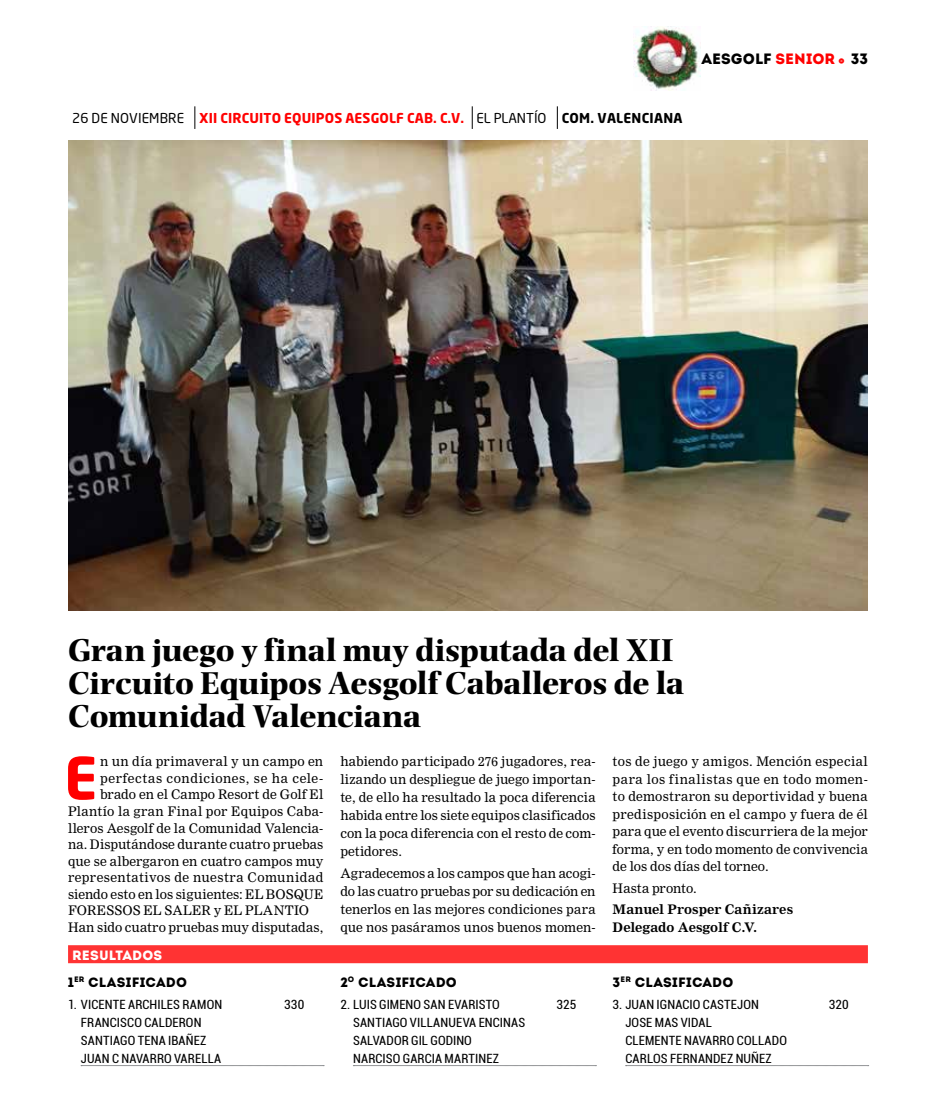
<style>
.page{position:relative;width:936px;height:1106px;background:#fff}
.page>*{position:absolute;margin:0;border:0;box-sizing:border-box;transform-origin:0 0}
.t1{font:700 57.3px "Neo Sans";color:#f00}
.t2{font:700 33px/33px "Photina MT Std";letter-spacing:-.01em;color:#000}
.t3{font:15px "Intro";letter-spacing:.005em;color:#000}
.t4{font:700 13.5px "Neo Sans";letter-spacing:.01em;color:#f00}
.t5{font:13.5px/26.5px "Intro";letter-spacing:.01em;color:#000}
.t6{font:12.9px/17.9px "Nimrod MT Std";letter-spacing:.01em;color:#000;text-align:justify}
.t7{font:700 12.9px/17.4px "Nimrod MT Std";letter-spacing:.005em;color:#000}
.t8{font:12.9px "Nimrod MT Std";letter-spacing:.03em;color:#000}
.t9{font:12.9px "Nimrod MT Std";letter-spacing:.05em;color:#000}
.t10{font:condensed 12.75px/18px "Roboto";letter-spacing:.01em;color:#000}
.s1{font-weight:400;color:#000}
.s2{color:#000}
.s3{color:#f00}
.s4{font-family:"Intro Cond Light Free";font-size:8.7px;color:#f00}
.s5{color:#fff}
</style>
<div class="page">
<img style="left:634px;top:26px;width:66px;height:64px">
<svg style="left:194px;top:106px;width:1px;height:23px"></svg>
<svg style="left:472px;top:106px;width:1px;height:23px"></svg>
<svg style="left:557px;top:106px;width:1px;height:23px"></svg>
<img style="left:68px;top:141px;width:799px;height:469px">
<div style="left:68px;top:945px;width:799px;height:18px;background:#f33"></div>
<svg style="left:81px;top:1065px;width:243px;height:1px"></svg>
<svg style="left:353px;top:1065px;width:243px;height:1px"></svg>
<svg style="left:625px;top:1065px;width:243px;height:1px"></svg>
<p class="t4" style="left:72px;top:109px;width:611px"><span class="s1">26 DE NOVIEMBRE</span> XII CIRCUITO EQUIPOS AESGOLF CAB. C.V. <span class="s1">EL PLANTÍO</span> <span class="s2">COM. VALENCIANA</span></p>
<p class="t3" style="left:701px;top:50px;width:168px">AESGOLF <span class="s3">SENIOR</span> <span class="s4">-</span> 33</p>
<h2 class="t2" style="left:68px;top:634px;width:617px">Gran juego y final muy disputada del XII<br>Circuito Equipos Aesgolf Caballeros de la<br>Comunidad Valenciana</h2>
<h1 class="t1" style="left:64px;top:741px;width:35px">E</h1>
<p class="t6" style="left:100px;top:753px;width:225px">n un día primaveral y un campo en</p>
<p class="t9" style="left:100px;top:770px;width:225px">perfectas condiciones, se ha cele-</p>
<p class="t6" style="left:100px;top:786px;width:225px">brado en el Campo Resort de Golf El</p>
<p class="t6" style="left:68px;top:802px;width:257px">Plantío la gran Final por Equipos Caba-</p>
<p class="t6" style="left:68px;top:819px;width:257px">lleros Aesgolf de la Comunidad Valencia-</p>
<p class="t6" style="left:68px;top:835px;width:257px">na. Disputándose durante cuatro pruebas</p>
<p class="t6" style="left:68px;top:852px;width:257px">que se albergaron en cuatro campos muy</p>
<p class="t8" style="left:68px;top:870px;width:257px">representativos de nuestra Comunidad</p>
<p class="t6" style="left:68px;top:885px;width:257px">siendo esto en los siguientes: EL BOSQUE</p>
<p class="t6" style="left:68px;top:901px;width:242px">FORESSOS EL SALER y EL PLANTIO</p>
<p class="t6" style="left:68px;top:918px;width:257px">Han sido cuatro pruebas muy disputadas,</p>
<p class="t5" style="left:68px;top:942px;width:120px;text-indent:4px"><span class="s5">RESULTADOS<br></span>1<sup>ER</sup> CLASIFICADO</p>
<p class="t10" style="left:68px;top:994px;width:156px">1. VICENTE ARCHILES RAMON</p>
<p class="t10" style="left:284px;top:994px;width:22px">330</p>
<p class="t10" style="left:81px;top:1012px;width:142px">FRANCISCO CALDERON<br>SANTIAGO TENA IBAÑEZ<br>JUAN C NAVARRO VARELLA</p>
<p class="t6" style="left:340px;top:753px;width:257px">habiendo participado 276 jugadores, rea&shy;lizando un despliegue de juego importan&shy;te, de ello ha resultado la poca diferencia habida entre los siete equipos clasificados con la poca diferencia con el resto de com&shy;petidores.</p>
<p class="t6" style="left:340px;top:864px;width:257px">Agradecemos a los campos que han acogi&shy;do las cuatro pruebas por su dedicación en tenerlos en las mejores condiciones para que nos pasáramos unos buenos momen-</p>
<p class="t5" style="left:340px;top:968px;width:118px">2<sup>O</sup> CLASIFICADO</p>
<p class="t10" style="left:340px;top:994px;width:161px">2. LUIS GIMENO SAN EVARISTO</p>
<p class="t10" style="left:556px;top:994px;width:21px">325</p>
<p class="t10" style="left:353px;top:1012px;width:173px">SANTIAGO VILLANUEVA ENCINAS<br>SALVADOR GIL GODINO<br>NARCISO GARCIA MARTINEZ</p>
<p class="t6" style="left:612px;top:753px;width:257px;line-height:17.4px">tos de juego y amigos. Mención especial para los finalistas que en todo momen&shy;to demostraron su deportividad y buena predisposición en el campo y fuera de él para que el evento discurriera de la mejor forma, y en todo momento de convivencia de los dos días del torneo.</p>
<p class="t6" style="left:612px;top:879px;width:86px">Hasta pronto.</p>
<p class="t7" style="left:612px;top:901px;width:182px">Manuel Prosper Cañizares<br>Delegado Aesgolf C.V.</p>
<p class="t5" style="left:612px;top:968px;width:122px">3<sup>ER</sup> CLASIFICADO</p>
<p class="t10" style="left:612px;top:994px;width:148px">3. JUAN IGNACIO CASTEJON</p>
<p class="t10" style="left:828px;top:994px;width:21px">320</p>
<p class="t10" style="left:625px;top:1012px;width:163px">JOSE MAS VIDAL<br>CLEMENTE NAVARRO COLLADO<br>CARLOS FERNANDEZ NUÑEZ</p>
</div>
